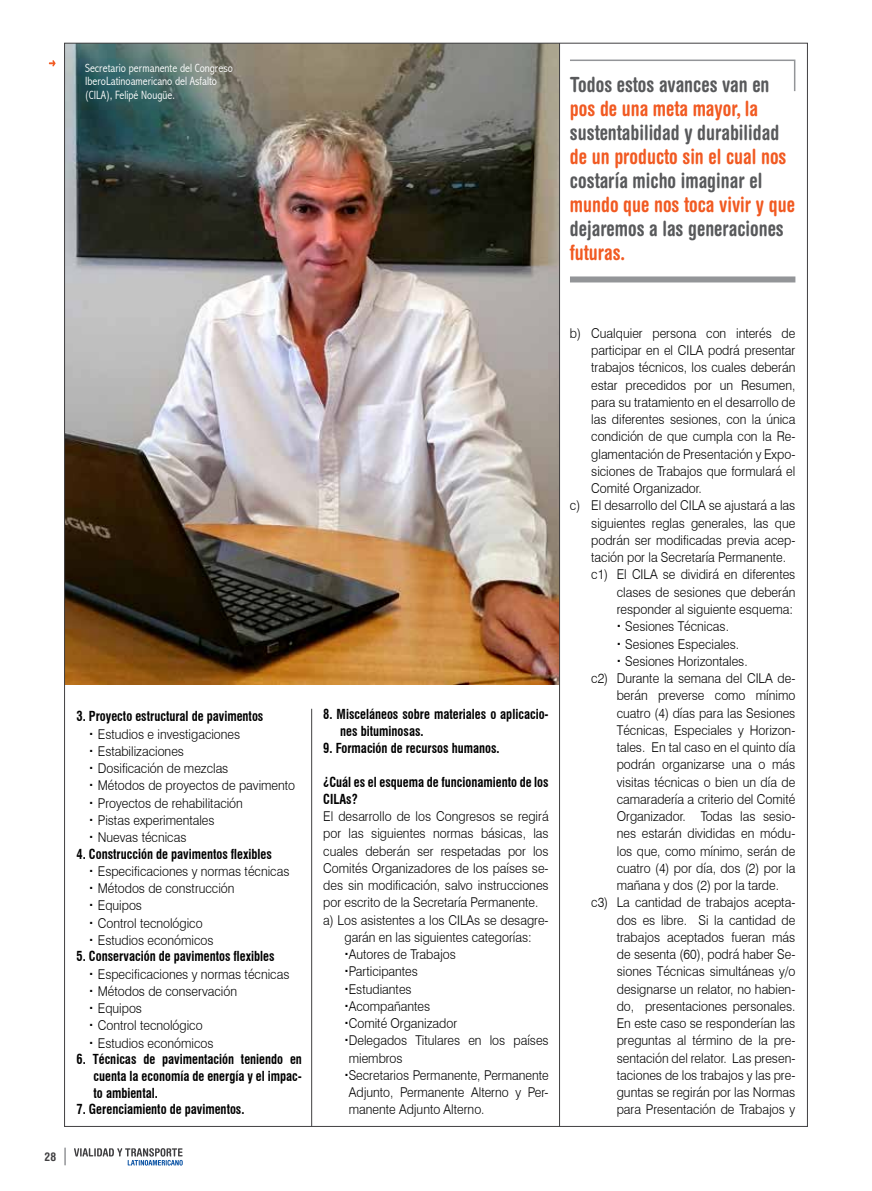
<style>
.page{position:relative;width:872px;height:1191px;background:#fff}
.page>*{position:absolute;margin:0;border:0;box-sizing:border-box;transform-origin:0 0}
.t1{font:700 condensed 21px "Helvetica Rounded";color:#58595b;scale:.92 1}
.t2{font:700 condensed 21px "Helvetica Rounded";color:#f15a22;scale:.92 1}
.t3{font:300 13.5px/17.2px "Swiss 721 BT";color:#000;scale:.92 1}
.t4{font:700 condensed 13.5px/16.8px "Swiss 721 BT";color:#000;scale:.92 1}
.t5{font:300 condensed 12px/13.5px "Abadi";color:#fff}
.t6{font:700 condensed 12px "Helvetica Rounded";color:#414042}
</style>
<div class="page">
<svg style="left:74px;top:1148px;width:109px;height:17px"></svg>
<svg style="left:64px;top:1148px;width:2px;height:16px"></svg>
<img style="left:64px;top:43px;width:743px;height:1083px">
<hr style="left:559px;top:43px;width:1px;height:1083px;background:#414042">
<hr style="left:311px;top:709px;width:1px;height:417px;background:#414042">
<svg style="left:49px;top:60px;width:7px;height:6px"></svg>
<p class="t5" style="left:85px;top:61px;width:149px">Secretario permanente del Congreso<br>IberoLatinoamericano del Asfalto (CILA), Felipé Nougüe.</p>
<h1 class="t1" style="left:570px;top:72px;width:218px">Todos estos avances van en</h1>
<h1 class="t2" style="left:570px;top:96px;width:206px">pos de una meta mayor, la</h1>
<h1 class="t1" style="left:570px;top:120px;width:229px">sustentabilidad y durabilidad</h1>
<h1 class="t2" style="left:570px;top:144px;width:237px">de un producto sin el cual nos</h1>
<h1 class="t1" style="left:570px;top:168px;width:211px">costaría micho imaginar el</h1>
<h1 class="t2" style="left:570px;top:192px;width:246px">mundo que nos toca vivir y que</h1>
<h1 class="t1" style="left:570px;top:216px;width:234px">dejaremos a las generaciones</h1>
<h1 class="t2" style="left:570px;top:240px;width:62px">futuras.</h1>
<p class="t6" style="left:45px;top:1149px;width:13px">28</p>
<p class="t4" style="left:77px;top:708px;width:205px">3. Proyecto estructural de pavimentos</p>
<p class="t3" style="left:98px;top:725px;width:216px">Estudios e investigaciones<br>Estabilizaciones<br>Dosificación de mezclas<br>Métodos de proyectos de pavimento<br>Proyectos de rehabilitación<br>Pistas experimentales<br>Nuevas técnicas</p>
<p class="t4" style="left:77px;top:845px;width:214px">4. Construcción de pavimentos flexibles</p>
<p class="t3" style="left:98px;top:862px;width:210px">Especificaciones y normas técnicas<br>Métodos de construcción<br>Equipos<br>Control tecnológico<br>Estudios económicos</p>
<p class="t4" style="left:77px;top:948px;width:217px">5. Conservación de pavimentos flexibles</p>
<p class="t3" style="left:98px;top:965px;width:210px">Especificaciones y normas técnicas<br>Métodos de conservación<br>Equipos<br>Control tecnológico<br>Estudios económicos</p>
<p class="t4" style="left:94px;top:1050px;width:228px;text-align:justify;text-indent:-17px">6. Técnicas de pavimentación teniendo en cuenta la economía de energía y el impac&shy;to ambiental.</p>
<p class="t4" style="left:77px;top:1101px;width:184px">7. Gerenciamiento de pavimentos.</p>
<p class="t4" style="left:340px;top:706px;width:228px;text-indent:-17px">8. Misceláneos sobre materiales o aplicacio&shy;nes bituminosas.</p>
<p class="t4" style="left:323px;top:739px;width:193px">9. Formación de recursos humanos.</p>
<p class="t4" style="left:323px;top:773px;width:246px;line-height:17.2px">¿Cuál es el esquema de funcionamiento de los<br>CILAs?</p>
<p class="t3" style="left:323px;top:807px;width:246px">El desarrollo de los Congresos se regirá</p>
<p class="t3" style="left:323px;top:824px;width:246px">por las siguientes normas básicas, las</p>
<p class="t3" style="left:323px;top:842px;width:246px">cuales deberán ser respetadas por los</p>
<p class="t3" style="left:323px;top:859px;width:246px">Comités Organizadores de los países se-</p>
<p class="t3" style="left:323px;top:876px;width:246px">des sin modificación, salvo instrucciones</p>
<p class="t3" style="left:323px;top:893px;width:235px">por escrito de la Secretaría Permanente.</p>
<p class="t3" style="left:323px;top:911px;width:246px">a) Los asistentes a los CILAs se desagre-</p>
<p class="t3" style="left:344px;top:928px;width:205px">garán en las siguientes categorías:</p>
<p class="t3" style="left:349px;top:945px;width:118px">Autores de Trabajos</p>
<p class="t3" style="left:349px;top:962px;width:77px">Participantes</p>
<p class="t3" style="left:349px;top:980px;width:70px">Estudiantes</p>
<p class="t3" style="left:349px;top:997px;width:90px">Acompañantes</p>
<p class="t3" style="left:349px;top:1014px;width:119px">Comité Organizador</p>
<p class="t3" style="left:349px;top:1031px;width:219px">Delegados Titulares en los países</p>
<p class="t3" style="left:349px;top:1049px;width:60px">miembros</p>
<p class="t3" style="left:349px;top:1066px;width:219px">Secretarios Permanente, Permanente</p>
<p class="t3" style="left:349px;top:1083px;width:219px">Adjunto, Permanente Alterno y Per-</p>
<p class="t3" style="left:349px;top:1100px;width:149px">manente Adjunto Alterno.</p>
<p class="t3" style="left:570px;top:324px;width:246px">b) Cualquier persona con interés de</p>
<p class="t3" style="left:591px;top:341px;width:223px">participar en el CILA podrá presentar</p>
<p class="t3" style="left:591px;top:359px;width:223px">trabajos técnicos, los cuales deberán</p>
<p class="t3" style="left:591px;top:376px;width:223px">estar precedidos por un Resumen,</p>
<p class="t3" style="left:591px;top:393px;width:223px">para su tratamiento en el desarrollo de</p>
<p class="t3" style="left:591px;top:410px;width:223px">las diferentes sesiones, con la única</p>
<p class="t3" style="left:591px;top:428px;width:223px">condición de que cumpla con la Re-</p>
<p class="t3" style="left:591px;top:445px;width:223px">glamentación de Presentación y Expo-</p>
<p class="t3" style="left:591px;top:462px;width:223px">siciones de Trabajos que formulará el</p>
<p class="t3" style="left:591px;top:479px;width:122px">Comité Organizador.</p>
<p class="t3" style="left:570px;top:497px;width:246px">c) El desarrollo del CILA se ajustará a las</p>
<p class="t3" style="left:591px;top:514px;width:223px">siguientes reglas generales, las que</p>
<p class="t3" style="left:591px;top:531px;width:223px">podrán ser modificadas previa acep-</p>
<p class="t3" style="left:591px;top:548px;width:213px">tación por la Secretaría Permanente.</p>
<p class="t3" style="left:591px;top:566px;width:223px">c1) El CILA se dividirá en diferentes</p>
<p class="t3" style="left:617px;top:583px;width:196px">clases de sesiones que deberán</p>
<p class="t3" style="left:617px;top:600px;width:193px">responder al siguiente esquema:</p>
<p class="t3" style="left:625px;top:617px;width:114px">Sesiones Técnicas.</p>
<p class="t3" style="left:625px;top:635px;width:125px">Sesiones Especiales.</p>
<p class="t3" style="left:625px;top:652px;width:135px">Sesiones Horizontales.</p>
<p class="t3" style="left:591px;top:669px;width:223px">c2) Durante la semana del CILA de-</p>
<p class="t3" style="left:617px;top:686px;width:196px">berán preverse como mínimo</p>
<p class="t3" style="left:617px;top:704px;width:196px">cuatro (4) días para las Sesiones</p>
<p class="t3" style="left:617px;top:721px;width:196px">Técnicas, Especiales y Horizon-</p>
<p class="t3" style="left:617px;top:738px;width:196px">tales. En tal caso en el quinto día</p>
<p class="t3" style="left:617px;top:756px;width:196px">podrán organizarse una o más</p>
<p class="t3" style="left:617px;top:773px;width:196px">visitas técnicas o bien un día de</p>
<p class="t3" style="left:617px;top:790px;width:196px">camaradería a criterio del Comité</p>
<p class="t3" style="left:617px;top:807px;width:196px">Organizador. Todas las sesio-</p>
<p class="t3" style="left:617px;top:824px;width:196px">nes estarán divididas en módu-</p>
<p class="t3" style="left:617px;top:842px;width:196px">los que, como mínimo, serán de</p>
<p class="t3" style="left:617px;top:859px;width:196px">cuatro (4) por día, dos (2) por la</p>
<p class="t3" style="left:617px;top:876px;width:178px">mañana y dos (2) por la tarde.</p>
<p class="t3" style="left:591px;top:893px;width:223px">c3) La cantidad de trabajos acepta-</p>
<p class="t3" style="left:617px;top:911px;width:196px">dos es libre. Si la cantidad de</p>
<p class="t3" style="left:617px;top:928px;width:196px">trabajos aceptados fueran más</p>
<p class="t3" style="left:617px;top:945px;width:196px">de sesenta (60), podrá haber Se-</p>
<p class="t3" style="left:617px;top:962px;width:196px">siones Técnicas simultáneas y/o</p>
<p class="t3" style="left:617px;top:980px;width:196px">designarse un relator, no habien-</p>
<p class="t3" style="left:617px;top:997px;width:196px">do, presentaciones personales.</p>
<p class="t3" style="left:617px;top:1014px;width:196px">En este caso se responderían las</p>
<p class="t3" style="left:617px;top:1031px;width:196px">preguntas al término de la pre-</p>
<p class="t3" style="left:617px;top:1049px;width:196px">sentación del relator. Las presen-</p>
<p class="t3" style="left:617px;top:1066px;width:196px">taciones de los trabajos y las pre-</p>
<p class="t3" style="left:617px;top:1083px;width:196px">guntas se regirán por las Normas</p>
<p class="t3" style="left:617px;top:1101px;width:196px">para Presentación de Trabajos y</p>
</div>
